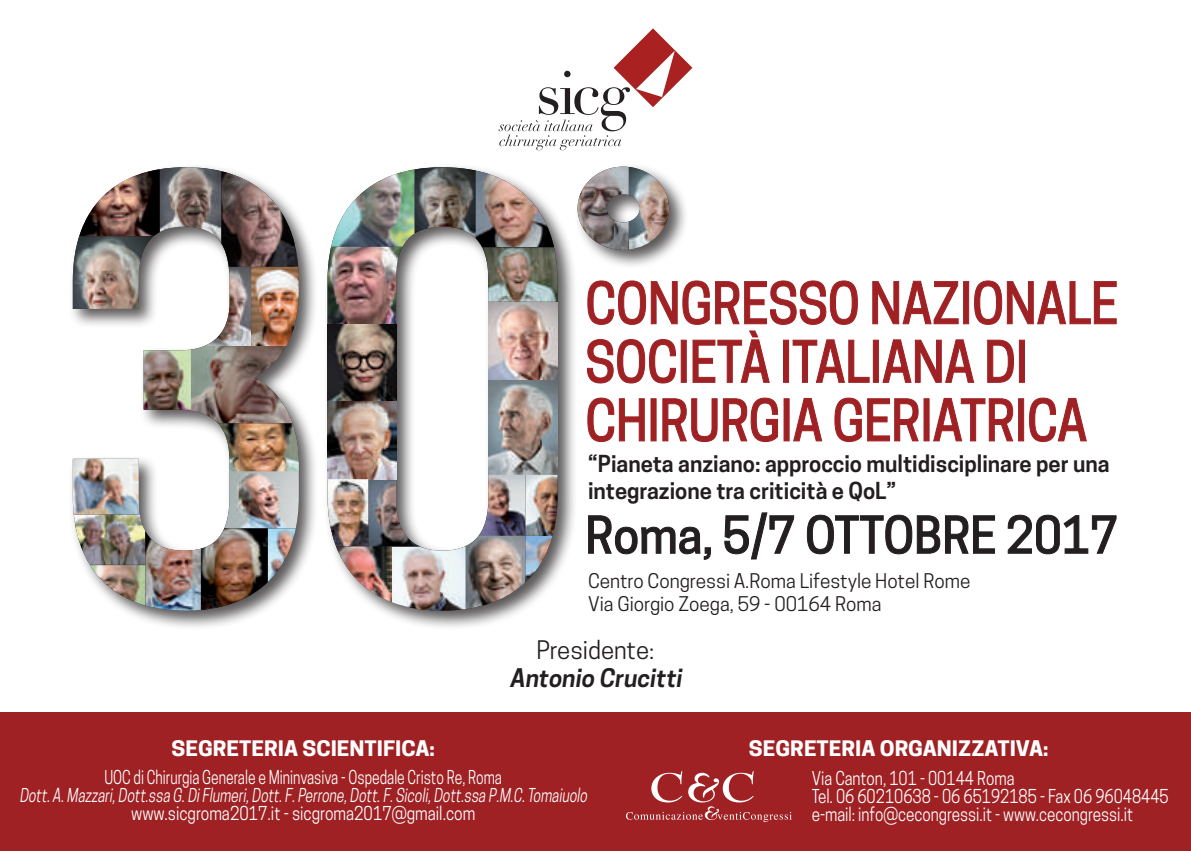
<style>
.page{position:relative;width:1191px;height:851px;background:#fff}
.page>*{position:absolute;margin:0;border:0;box-sizing:border-box;transform-origin:0 0}
.t1{font:700 24px "Cooper Hewitt";color:#231f20}
.t2{font:24px "Cooper Hewitt";color:#231f20}
.t3{font:600 22px/26.4px "Cooper Hewitt";color:#231f20}
.t4{font:700 20px "Coo Hew";color:#fff;scale:1.1 1}
.t5{font:19px/22.8px "Cooper Hewitt";color:#231f20}
.t6{font:18px/18px "Cooper Hewitt";color:#fff;text-align:center;scale:.77 1}
.t7{font:18px/18px "Cooper Hewitt";color:#fff;scale:.85 1}
</style>
<div class="page">
<div style="left:0;top:711px;width:1191px;height:139px;background:#9f2124"></div>
<svg style="left:498px;top:28px;width:194px;height:122px"></svg>
<div style="left:68px;top:162px;width:620px;height:468px;background:#231f20;opacity:.75"></div>
<svg style="left:73px;top:167px;width:596px;height:443px"></svg>
<img style="left:73px;top:458px;width:67px;height:56px">
<img style="left:268px;top:528px;width:28px;height:54px">
<img style="left:74px;top:514px;width:71px;height:50px">
<img style="left:144px;top:349px;width:47px;height:61px">
<img style="left:331px;top:169px;width:83px;height:78px">
<img style="left:191px;top:346px;width:102px;height:77px">
<img style="left:90px;top:565px;width:55px;height:40px">
<img style="left:525px;top:535px;width:27px;height:47px">
<img style="left:327px;top:247px;width:75px;height:78px">
<img style="left:224px;top:471px;width:75px;height:57px">
<img style="left:488px;top:302px;width:69px;height:172px">
<img style="left:73px;top:236px;width:81px;height:73px">
<img style="left:577px;top:167px;width:92px;height:83px">
<img style="left:160px;top:167px;width:61px;height:76px">
<img style="left:204px;top:266px;width:95px;height:80px">
<img style="left:415px;top:167px;width:61px;height:71px">
<img style="left:476px;top:170px;width:78px;height:77px">
<img style="left:368px;top:479px;width:57px;height:67px">
<img style="left:79px;top:169px;width:81px;height:67px">
<img style="left:222px;top:171px;width:72px;height:96px">
<img style="left:327px;top:325px;width:69px;height:154px">
<img style="left:336px;top:546px;width:56px;height:56px">
<img style="left:201px;top:528px;width:67px;height:82px">
<img style="left:327px;top:479px;width:41px;height:67px">
<img style="left:218px;top:423px;width:81px;height:48px">
<img style="left:145px;top:531px;width:56px;height:79px">
<img style="left:482px;top:247px;width:75px;height:55px">
<img style="left:525px;top:475px;width:32px;height:60px">
<img style="left:476px;top:474px;width:49px;height:61px">
<img style="left:465px;top:535px;width:60px;height:74px">
<img style="left:392px;top:546px;width:73px;height:64px">
<svg style="left:587px;top:397px;width:500px;height:45px"></svg>
<svg style="left:586px;top:280px;width:531px;height:104px"></svg>
<svg style="left:587px;top:511px;width:530px;height:49px"></svg>
<svg style="left:626px;top:771px;width:166px;height:50px"></svg>
<p class="t3" style="left:588px;top:451px;width:523px">“Pianeta anziano: approccio multidisciplinare per una integrazione tra criticità e QoL”</p>
<p class="t5" style="left:588px;top:569px;width:384px">Centro Congressi A.Roma Lifestyle Hotel Rome<br>Via Giorgio Zoega, 59 - 00164 Roma</p>
<h1 class="t2" style="left:536px;top:636px;width:119px">Presidente:</h1>
<h1 class="t1" style="left:509px;top:663px;width:177px">Antonio Crucitti</h1>
<p class="t4" style="left:172px;top:736px;width:241px">SEGRETERIA SCIENTIFICA:</p>
<p class="t6" style="left:19px;top:767px;width:742px">UOC di Chirurgia Generale e Mininvasiva - Ospedale Cristo Re, Roma<br>Dott.A.Mazzari,Dott.ssa G.DiFlumeri,Dott.F.Perrone,Dott.F.Sicoli,Dott.ssa P.M.C.Tomaiuolo www.sicgroma2017.it - sicgroma2017@gmail.com</p>
<p class="t4" style="left:749px;top:736px;width:274px">SEGRETERIA ORGANIZZATIVA:</p>
<p class="t7" style="left:811px;top:768px;width:421px">Via Canton, 101 - 00144 Roma<br>Tel. 06 60210638 - 06 65192185 - Fax 06 96048445 e-mail: info@cecongressi.it - www.cecongressi.it</p>
</div>
